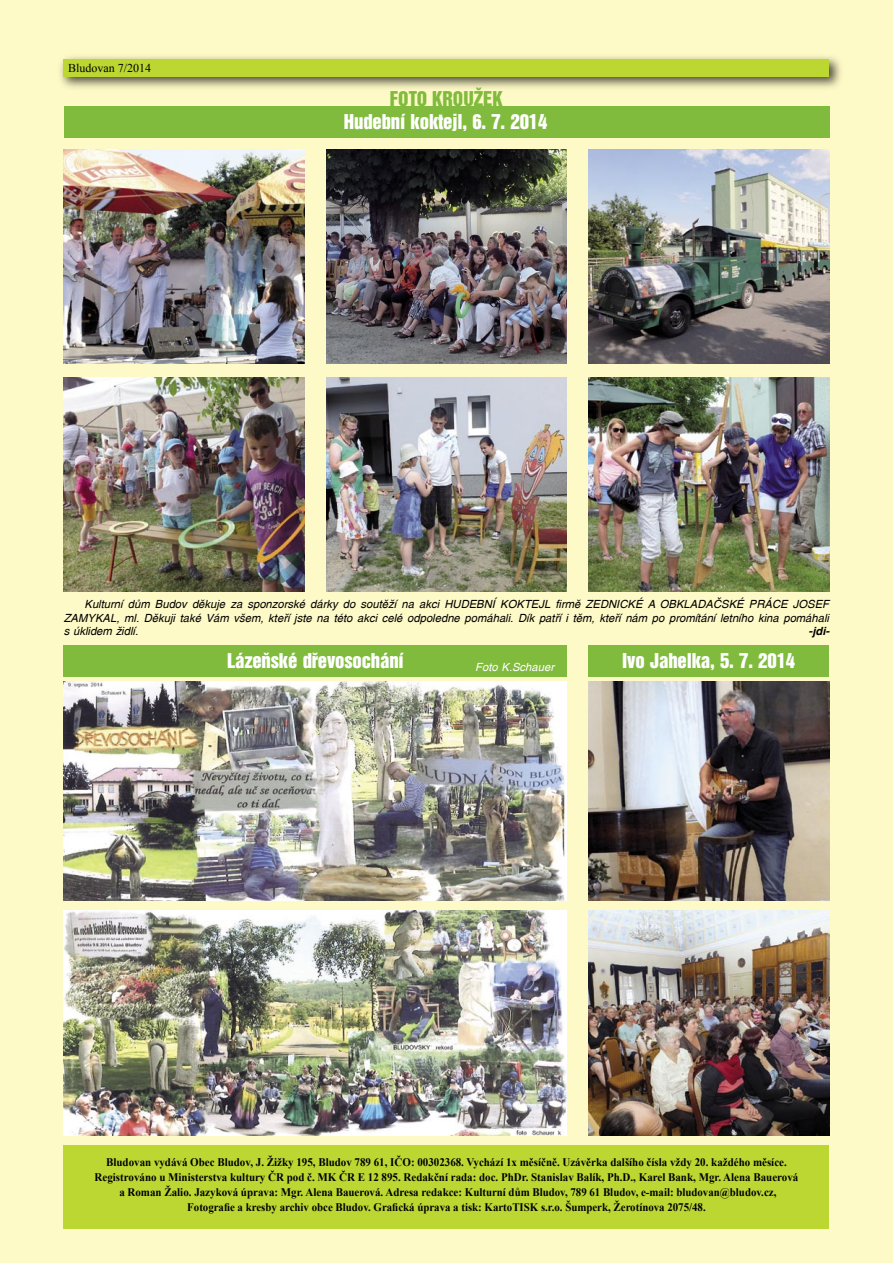
<style>
.page{position:relative;width:893px;height:1263px;background:#fefac7}
.page>*{position:absolute;margin:0;border:0;box-sizing:border-box;transform-origin:0 0}
.t1{font:18.75px "Switzerland Inserat CE";letter-spacing:-.01em;color:#fff}
.t2{font:18.75px "Switzerland Inserat CE";color:#80bb3d}
.t3{font:12px "Times New Roman";color:#000}
.t4{font:700 11.55px/15px "Times New Roman";color:#000;text-align:center;scale:.95 1}
.t5{font:11.25px/13.5px "Switzerland CE Italic";color:#000;text-align:justify}
.t6{font:11.25px "Switzerland CE Italic";color:#fff}
.t7{font:italic 11.25px "Switzerland CE Bold";color:#000}
</style>
<div class="page">
<div style="left:64px;top:1144px;width:765px;height:84px;background:#bdd732"></div>
<div style="left:57px;top:54px;width:787px;height:39px;background:#000;opacity:.7"></div>
<div style="left:64px;top:60px;width:765px;height:17px;background:#bdd732"></div>
<div style="left:64px;top:106px;width:765px;height:32px;background:#80bb3d"></div>
<div style="left:588px;top:645px;width:241px;height:32px;background:#80bb3d"></div>
<img style="left:64px;top:682px;width:503px;height:219px">
<img style="left:64px;top:911px;width:503px;height:224px">
<img style="left:588px;top:911px;width:241px;height:224px">
<img style="left:588px;top:682px;width:241px;height:219px">
<img style="left:64px;top:150px;width:241px;height:214px">
<img style="left:64px;top:378px;width:241px;height:214px">
<img style="left:326px;top:150px;width:241px;height:214px">
<img style="left:326px;top:378px;width:241px;height:214px">
<img style="left:588px;top:150px;width:241px;height:214px">
<img style="left:588px;top:378px;width:241px;height:214px">
<div style="left:64px;top:645px;width:503px;height:32px;background:#80bb3d"></div>
<p class="t3" style="left:68px;top:60px;width:85px">Bludovan 7/2014</p>
<h1 class="t2" style="left:390px;top:87px;width:115px">FOTO KROUŽEK</h1>
<h1 class="t1" style="left:344px;top:110px;width:205px">Hudební koktejl, 6. 7. 2014</h1>
<p class="t5" style="left:64px;top:597px;width:767px;text-indent:21px">Kulturní dům Budov děkuje za sponzorské dárky do soutěží na akci HUDEBNÍ KOKTEJL firmě ZEDNICKÉ A OBKLADAČSKÉ PRÁCE JOSEF ZAMYKAL, ml. Děkuji také Vám všem, kteří jste na této akci celé odpoledne pomáhali. Dík patří i těm, kteří nám po promítání letního kina pomáhali s úklidem židlí.</p>
<p class="t7" style="left:809px;top:624px;width:23px">-jdi-</p>
<h1 class="t1" style="left:227px;top:649px;width:178px">Lázeňské dřevosochání</h1>
<p class="t6" style="left:475px;top:660px;width:80px">Foto K.Schauer</p>
<h1 class="t1" style="left:622px;top:649px;width:175px">Ivo Jahelka, 5. 7. 2014</h1>
<p class="t4" style="left:95px;top:1155px;width:742px">Bludovan vydává Obec Bludov, J. Žižky 195, Bludov 789 61, IČO: 00302368. Vychází 1x měsíčně. Uzávěrka dalšího čísla vždy 20. každého měsíce.<br>Registrováno u Ministerstva kultury ČR pod č. MK ČR E 12 895. Redakční rada: doc. PhDr. Stanislav Balík, Ph.D., Karel Bank, Mgr. Alena Bauerová a Roman Žalio. Jazyková úprava: Mgr. Alena Bauerová. Adresa redakce: Kulturní dům Bludov, 789 61 Bludov, e-mail: bludovan@bludov.cz, Fotografie a kresby archiv obce Bludov. Grafická úprava a tisk: KartoTISK s.r.o. Šumperk, Žerotínova 2075/48.</p>
</div>
